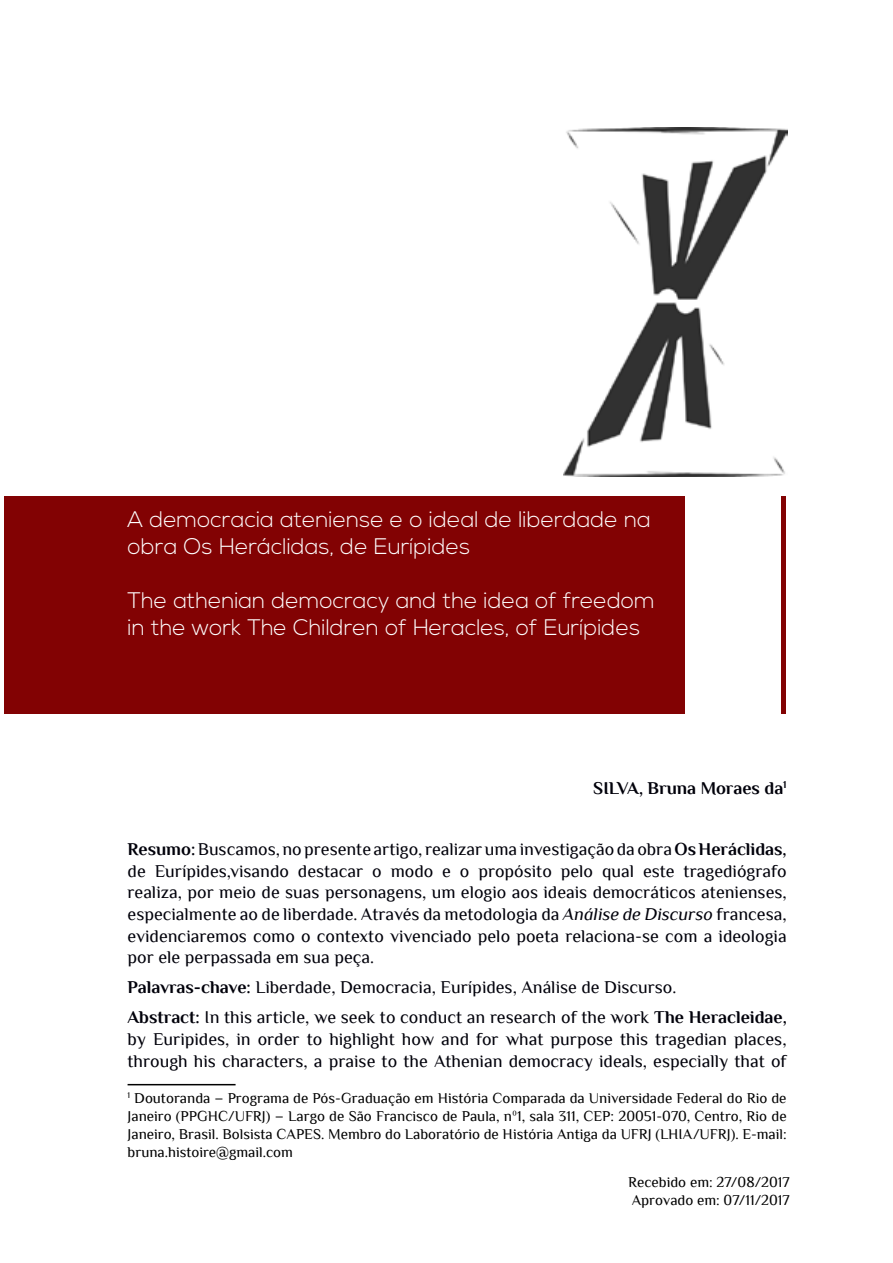
<style>
.page{position:relative;width:893px;height:1263px;background:#fff}
.page>*{position:absolute;margin:0;border:0;box-sizing:border-box;transform-origin:0 0}
.t1{font:300 22.5px/27px "Nexa";color:#fff}
.t2{font:18px/21.6px "Philosopher";color:#00000a}
.t3{font:700 18px "Philosopher";color:#00000a}
.t4{font:15px/18px "Philosopher";color:#000}
.s1{font-weight:700}
.s2{font-style:italic}
</style>
<div class="page">
<div style="left:4px;top:497px;width:782px;height:217px;background:#820203"></div>
<div style="left:685px;top:487px;width:96px;height:228px;background:#fff"></div>
<img style="left:564px;top:128px;width:223px;height:348px">
<hr style="left:128px;top:1084px;width:108px;height:1px;background:#000">
<p class="t1" style="left:128px;top:507px;width:525px">A democracia ateniense e o ideal de liberdade na obra Os Heráclidas, de Eurípides</p>
<p class="t1" style="left:128px;top:588px;width:529px">The athenian democracy and the idea of freedom in the work The Children of Heracles, of Eurípides</p>
<p class="t3" style="left:593px;top:778px;width:195px">SILVA, Bruna Moraes da<sup>1</sup></p>
<p class="t2" style="left:128px;top:838px;width:661px;text-align:justify"><span class="s1">Resumo:</span> Buscamos, no presente artigo, realizar uma investigação da obra <span class="s1">Os Heráclidas, </span>de Eurípides,visando destacar o modo e o propósito pelo qual este tragediógrafo realiza, por meio de suas personagens, um elogio aos ideais democráticos atenienses, especialmente ao de liberdade. Através da metodologia da <span class="s2">Análise de Discurso</span> francesa, evidenciaremos como o contexto vivenciado pelo poeta relaciona-se com a ideologia por ele perpassada em sua peça.</p>
<p class="t2" style="left:128px;top:972px;width:661px;line-height:30.2px"><span class="s1">Palavras-chave:</span> Liberdade, Democracia, Eurípides, Análise de Discurso.<br><span class="s1">Abstract:</span> In this article, we seek to conduct an research of the work <span class="s1">The Heracleidae,</span></p>
<p class="t2" style="left:128px;top:1028px;width:661px">by Euripides, in order to highlight how and for what purpose this tragedian places, through his characters, a praise to the Athenian democracy ideals, especially that of</p>
<p class="t4" style="left:128px;top:1089px;width:661px;text-align:justify"><sup>1</sup> Doutoranda – Programa de Pós-Graduação em História Comparada da Universidade Federal do Rio de Janeiro (PPGHC/UFRJ) – Largo de São Francisco de Paula, nº1, sala 311, CEP: 20051-070, Centro, Rio de Janeiro, Brasil. Bolsista CAPES. Membro do Laboratório de História Antiga da UFRJ (LHIA/UFRJ). E-mail: bruna.histoire@gmail.com</p>
<p class="t4" style="left:628px;top:1173px;width:163px">Recebido em: 27/08/2017<br>Aprovado em: 07/11/2017</p>
</div>
